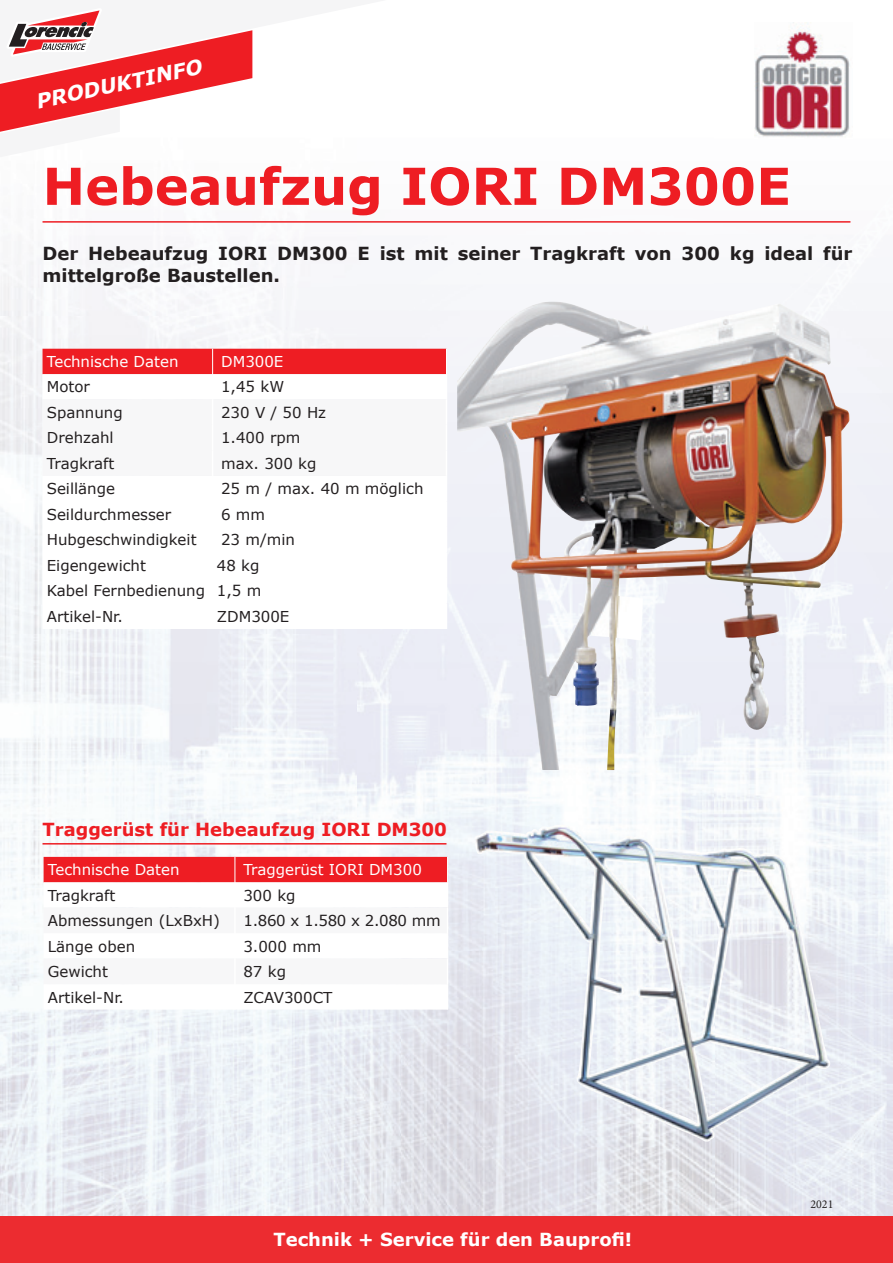
<style>
.page{position:relative;width:893px;height:1263px;background:#fff}
.page>*{position:absolute;margin:0;border:0;box-sizing:border-box;transform-origin:0 0}
.t1{font:700 51px "Verdana";color:#ee1d23}
.t2{font:italic 700 20.25px "Verdana";color:#fff}
.t3{font:700 18px/21.6px "Verdana";color:#231f20}
.t4{font:700 18px "Verdana";color:#ee1d23}
.t5{font:700 18px "Verdana";color:#fff}
.t6{font:15px/25.5px "Verdana";color:#231f20}
.t7{font:15px "Verdana";color:#fff}
.t8{font:15px "Verdana";letter-spacing:-.02em;color:#231f20}
.t9{font:12px "Minion Pro";color:#231f20}
</style>
<div class="page">
<img style="left:0;top:221px;width:893px;height:995px">
<div style="left:0;top:1216px;width:893px;height:47px;background:#ec2c30"></div>
<svg style="left:0;top:10px;width:253px;height:122px"></svg>
<hr style="left:43px;top:221px;width:807px;height:2px;background:#ee1d23">
<img style="left:754px;top:22px;width:96px;height:115px">
<svg style="left:43px;top:349px;width:404px;height:280px"></svg>
<img style="left:457px;top:303px;width:312px;height:467px">
<hr style="left:43px;top:843px;width:403px;height:1px;background:#ee1d23">
<svg style="left:44px;top:857px;width:404px;height:152px"></svg>
<img style="left:474px;top:825px;width:357px;height:316px">
<h2 class="t2" style="left:33px;top:87px;width:171px;rotate:-12deg">PRODUKTINFO</h2>
<h1 class="t1" style="left:43px;top:150px;width:750px">Hebeaufzug IORI DM300E</h1>
<p class="t3" style="left:43px;top:243px;width:811px">Der Hebeaufzug IORI DM300 E ist mit seiner Tragkraft von 300 kg ideal für mittelgroße Baustellen.</p>
<p class="t7" style="left:47px;top:351px;width:133px">Technische Daten</p>
<p class="t7" style="left:221px;top:351px;width:64px">DM300E</p>
<p class="t6" style="left:47px;top:374px;width:45px">Motor</p>
<p class="t6" style="left:221px;top:374px;width:65px">1,45 kW</p>
<p class="t6" style="left:47px;top:399px;width:77px">Spannung</p>
<p class="t6" style="left:221px;top:399px;width:107px">230 V / 50 Hz</p>
<p class="t6" style="left:47px;top:425px;width:68px">Drehzahl</p>
<p class="t6" style="left:221px;top:425px;width:81px">1.400 rpm</p>
<p class="t6" style="left:47px;top:450px;width:69px">Tragkraft</p>
<p class="t6" style="left:221px;top:450px;width:97px">max. 300 kg</p>
<p class="t6" style="left:47px;top:476px;width:70px">Seillänge</p>
<p class="t6" style="left:221px;top:476px;width:204px">25 m / max. 40 m möglich</p>
<p class="t6" style="left:47px;top:502px;width:126px">Seildurchmesser</p>
<p class="t6" style="left:221px;top:502px;width:46px">6 mm</p>
<p class="t6" style="left:47px;top:527px;width:151px">Hubgeschwindigkeit</p>
<p class="t6" style="left:221px;top:527px;width:75px">23 m/min</p>
<p class="t6" style="left:47px;top:553px;width:101px">Eigengewicht</p>
<p class="t6" style="left:47px;top:553px;width:216px;text-indent:170px">48 kg<br>Kabel Fernbedienung 1,5 m<br>Artikel-Nr.</p>
<p class="t6" style="left:217px;top:604px;width:74px">ZDM300E</p>
<p class="t4" style="left:43px;top:816px;width:406px">Traggerüst für Hebeaufzug IORI DM300</p>
<p class="t7" style="left:48px;top:859px;width:133px">Technische Daten</p>
<p class="t7" style="left:243px;top:859px;width:180px">Traggerüst IORI DM300</p>
<p class="t6" style="left:48px;top:882px;width:69px">Tragkraft</p>
<p class="t6" style="left:243px;top:882px;width:54px">300 kg</p>
<p class="t6" style="left:48px;top:908px;width:174px">Abmessungen (LxBxH)</p>
<p class="t8" style="left:243px;top:910px;width:199px">1.860 x 1.580 x 2.080 mm</p>
<p class="t6" style="left:48px;top:933px;width:89px">Länge oben</p>
<p class="t6" style="left:243px;top:933px;width:80px">3.000 mm</p>
<p class="t6" style="left:48px;top:959px;width:62px">Gewicht</p>
<p class="t6" style="left:243px;top:959px;width:44px">87 kg</p>
<p class="t6" style="left:48px;top:984px;width:78px">Artikel-Nr.</p>
<p class="t6" style="left:243px;top:984px;width:91px">ZCAV300CT</p>
<p class="t5" style="left:273px;top:1227px;width:360px">Technik + Service für den Bauprofi!</p>
<p class="t9" style="left:810px;top:1196px;width:25px">2021</p>
</div>
